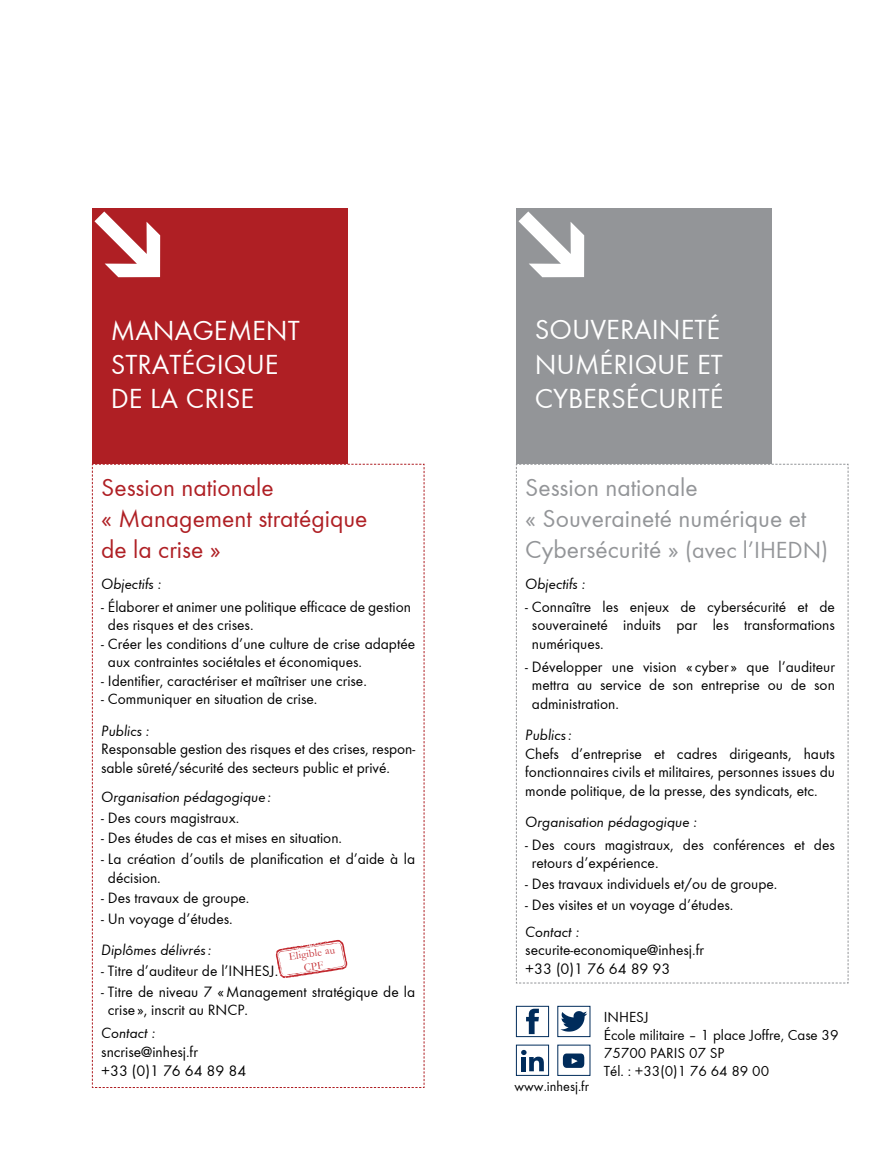
<style>
.page{position:relative;width:893px;height:1149px;background:#fff}
.page>*{position:absolute;margin:0;border:0;box-sizing:border-box;transform-origin:0 0}
.t1{font:28.5px/34.2px "Function";color:#fff}
.t2{font:25.5px/30.6px "Function";color:#939598}
.t3{font:25.5px/30.6px "Function";color:#af1f24}
.t4{font:15.75px "Function";color:#000}
.t5{font:15.45px/18.6px "Function";color:#000}
.t6{font:italic 15.45px "Function";color:#000}
.t7{font:15px/18px "Function";color:#000}
.t8{font:14.25px "Function";color:#000}
.t9{font:10.8px/13px "Garamond";color:#c2272d;text-align:center}
.s1{font-size:24px}
</style>
<div class="page">
<div style="left:92px;top:208px;width:255px;height:255px;background:#af1f24"></div>
<svg style="left:516px;top:463px;width:333px;height:520px"></svg>
<div style="left:516px;top:208px;width:255px;height:255px;background:#939598"></div>
<svg style="left:560px;top:1011px;width:27px;height:20px"></svg>
<div style="left:516px;top:1044px;width:33px;height:31px;border:1px solid #002c5b"></div>
<svg style="left:521px;top:1049px;width:23px;height:21px"></svg>
<div style="left:516px;top:1005px;width:33px;height:31px;border:1px solid #002c5b"></div>
<svg style="left:526px;top:1008px;width:13px;height:25px"></svg>
<svg style="left:563px;top:1053px;width:21px;height:14px"></svg>
<svg style="left:92px;top:463px;width:333px;height:624px"></svg>
<h1 class="t1" style="left:111px;top:313px;width:191px">MANAGEMENT<br>STRATÉGIQUE<br>DE LA CRISE</h1>
<h2 class="t3" style="left:101px;top:472px;width:268px">Session nationale<br>« Management stratégique de la crise »</h2>
<p class="t6" style="left:101px;top:575px;width:62px">Objectifs :</p>
<p class="t5" style="left:108px;top:597px;width:305px;text-indent:-7px">- Élaborer et animer une politique efficace de gestion des risques et des crises.</p>
<p class="t5" style="left:108px;top:634px;width:309px;text-indent:-7px">- Créer les conditions d’une culture de crise adaptée aux contraintes sociétales et économiques.</p>
<p class="t5" style="left:101px;top:671px;width:267px">- Identifier, caractériser et maîtriser une crise.</p>
<p class="t5" style="left:101px;top:689px;width:218px">- Communiquer en situation de crise.</p>
<p class="t6" style="left:101px;top:721px;width:50px">Publics :</p>
<p class="t5" style="left:101px;top:739px;width:315px">Responsable gestion des risques et des crises, respon&shy;sable sûreté/sécurité des secteurs public et privé.</p>
<p class="t6" style="left:101px;top:788px;width:172px">Organisation pédagogique :</p>
<p class="t5" style="left:101px;top:808px;width:139px">- Des cours magistraux.</p>
<p class="t5" style="left:101px;top:828px;width:242px">- Des études de cas et mises en situation.</p>
<p class="t5" style="left:108px;top:849px;width:309px;text-indent:-7px">- La création d’outils de planification et d’aide à la décision.</p>
<p class="t5" style="left:101px;top:888px;width:150px">- Des travaux de groupe.</p>
<p class="t5" style="left:101px;top:909px;width:133px">- Un voyage d’études.</p>
<p class="t6" style="left:101px;top:941px;width:112px">Diplômes délivrés:</p>
<p class="t5" style="left:101px;top:961px;width:178px">- Titre d’auditeur de l’INHESJ.</p>
<p class="t5" style="left:108px;top:982px;width:309px;text-indent:-7px">- Titre de niveau 7 «Management stratégique de la crise », inscrit au RNCP.</p>
<p class="t6" style="left:101px;top:1023px;width:56px">Contact :</p>
<p class="t5" style="left:101px;top:1041px;width:98px">sncrise@inhesj.fr</p>
<p class="t4" style="left:101px;top:1060px;width:147px">+33 (0)1 76 64 89 84</p>
<p class="t9" style="left:288px;top:949px;width:48px;rotate:-9deg">Eligible au<br>CPF</p>
<h1 class="t1" style="left:535px;top:313px;width:190px;text-align:justify">SOUVERAINETÉ NUMÉRIQUE ET CYBERSÉCURITÉ</h1>
<h2 class="t2" style="left:525px;top:472px;width:304px">Session nationale<br>« Souveraineté numérique et<br>Cybersécurité » <span class="s1">(avec l’IHEDN)</span></h2>
<p class="t6" style="left:525px;top:575px;width:62px">Objectifs :</p>
<p class="t5" style="left:532px;top:597px;width:305px;text-align:justify;text-indent:-7px">- Connaître les enjeux de cybersécurité et de souveraineté induits par les transformations numériques.</p>
<p class="t5" style="left:532px;top:657px;width:304px;text-align:justify;text-indent:-7px">- Développer une vision « cyber » que l’auditeur mettra au service de son entreprise ou de son administration.</p>
<p class="t6" style="left:525px;top:726px;width:48px">Publics:</p>
<p class="t5" style="left:525px;top:744px;width:311px;text-align:justify">Chefs d’entreprise et cadres dirigeants, hauts fonctionnaires civils et militaires, personnes issues du monde politique, de la presse, des syndicats, etc.</p>
<p class="t6" style="left:525px;top:812px;width:173px">Organisation pédagogique :</p>
<p class="t5" style="left:532px;top:835px;width:304px;text-indent:-7px">- Des cours magistraux, des conférences et des retours d’expérience.</p>
<p class="t5" style="left:525px;top:874px;width:254px">- Des travaux individuels et/ou de groupe.</p>
<p class="t5" style="left:525px;top:895px;width:210px">- Des visites et un voyage d’études.</p>
<p class="t6" style="left:525px;top:922px;width:56px">Contact :</p>
<p class="t5" style="left:525px;top:940px;width:180px">securite-economique@inhesj.fr</p>
<p class="t4" style="left:525px;top:959px;width:147px">+33 (0)1 76 64 89 93</p>
<p class="t8" style="left:514px;top:1077px;width:76px">www.inhesj.fr</p>
<p class="t7" style="left:604px;top:1007px;width:236px">INHESJ<br>École militaire – 1 place Joffre, Case 39<br>75700 PARIS 07 SP<br>Tél. : +33(0)1 76 64 89 00</p>
</div>
